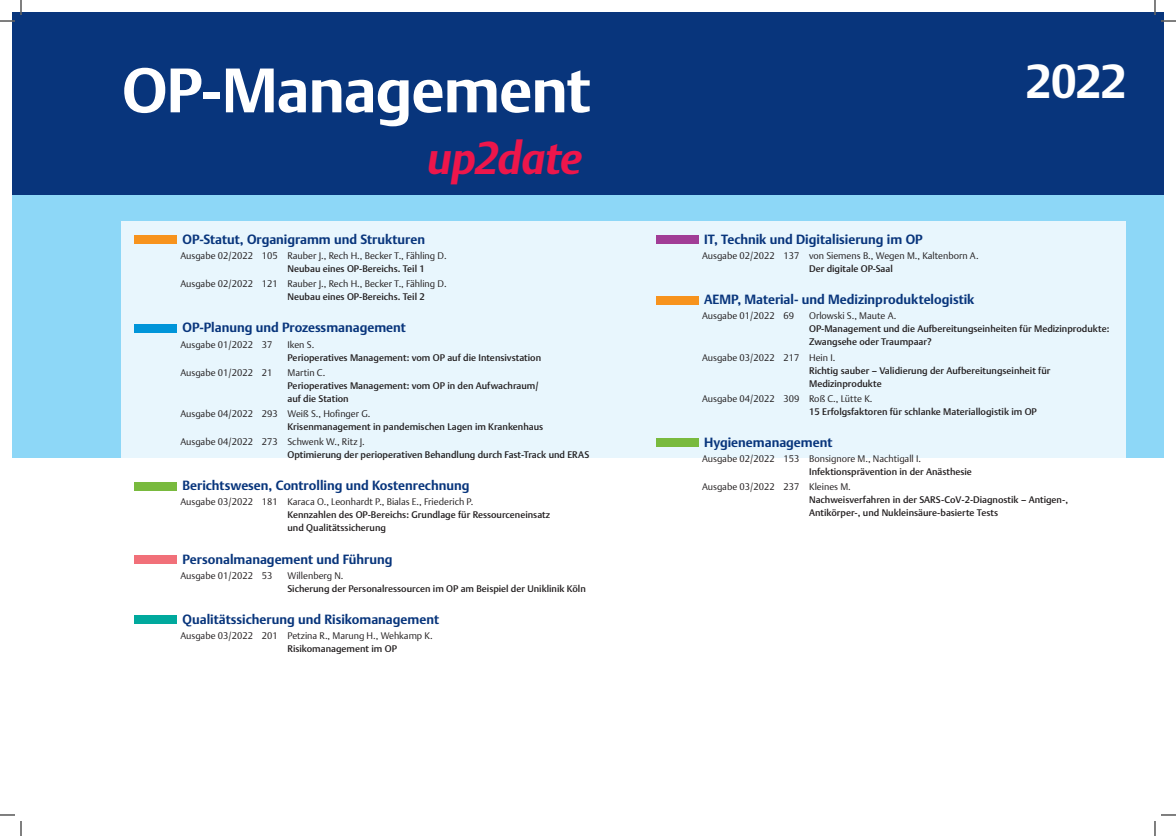
<style>
.page{position:relative;width:1176px;height:836px;background:#fff}
.page>*{position:absolute;margin:0;border:0;box-sizing:border-box;transform-origin:0 0}
.t1{font:700 62px "Thieme Argo 2011";letter-spacing:-.015em;color:#fff}
.t2{font:700 46px "Thieme Argo 2011";color:#fff}
.t3{font:italic 700 44.3px "Thieme Argo 2011";letter-spacing:-.02em;color:#ed164b}
.t4{font:700 13px "Thieme Argo 2011";color:#08357c}
.t5{font:500 9.5px/13px "Thieme Argo 2011";color:#231f20}
.t6{font:300 9.5px "Thieme Argo 2011";color:#231f20}
</style>
<div class="page">
<div style="left:12px;top:12px;width:1151px;height:184px;background:#08357c"></div>
<div style="left:12px;top:195px;width:1151px;height:262px;background:#8dd7f7"></div>
<div style="left:122px;top:221px;width:1004px;height:236px;background:#e8f6fd"></div>
<div style="left:134px;top:235px;width:43px;height:9px;background:#f7931d"></div>
<div style="left:134px;top:324px;width:43px;height:8px;background:#0095d9"></div>
<div style="left:134px;top:482px;width:43px;height:8px;background:#79ba3e"></div>
<div style="left:134px;top:555px;width:43px;height:9px;background:#f17079"></div>
<div style="left:134px;top:616px;width:43px;height:8px;background:#00a99d"></div>
<div style="left:656px;top:235px;width:42px;height:9px;background:#a13d96"></div>
<div style="left:656px;top:296px;width:42px;height:8px;background:#f7931d"></div>
<div style="left:656px;top:438px;width:42px;height:9px;background:#79ba3e"></div>
<svg style="left:0;top:0;width:22px;height:22px"></svg>
<svg style="left:0;top:814px;width:22px;height:22px"></svg>
<svg style="left:1154px;top:0;width:22px;height:22px"></svg>
<svg style="left:1154px;top:814px;width:22px;height:22px"></svg>
<h1 class="t1" style="left:122px;top:49px;width:470px">OP-Management</h1>
<h2 class="t2" style="left:1025px;top:50px;width:103px">2022</h2>
<h3 class="t3" style="left:427px;top:128px;width:157px">up2date</h3>
<h3 class="t4" style="left:183px;top:230px;width:244px">OP-Statut, Organigramm und Strukturen</h3>
<p class="t6" style="left:180px;top:249px;width:268px">Ausgabe 02/2022 105 Rauber J., Rech H., Becker T., Fähling D.</p>
<p class="t5" style="left:287px;top:262px;width:139px">Neubau eines OP-Bereichs. Teil 1</p>
<p class="t6" style="left:180px;top:277px;width:268px">Ausgabe 02/2022 121 Rauber J., Rech H., Becker T., Fähling D.</p>
<p class="t5" style="left:287px;top:290px;width:139px">Neubau eines OP-Bereichs. Teil 2</p>
<h3 class="t4" style="left:183px;top:319px;width:225px">OP-Planung und Prozessmanagement</h3>
<p class="t6" style="left:180px;top:338px;width:94px">Ausgabe 01/2022 37</p>
<p class="t6" style="left:287px;top:338px;width:28px">Iken S.</p>
<p class="t5" style="left:287px;top:350px;width:255px">Perioperatives Management: vom OP auf die Intensivstation</p>
<p class="t6" style="left:180px;top:366px;width:94px">Ausgabe 01/2022 21</p>
<p class="t6" style="left:287px;top:366px;width:39px">Martin C.</p>
<p class="t5" style="left:287px;top:379px;width:253px">Perioperatives Management: vom OP in den Aufwachraum/ auf die Station</p>
<p class="t6" style="left:180px;top:407px;width:192px">Ausgabe 04/2022 293 Weiß S., Hofinger G.</p>
<p class="t5" style="left:287px;top:420px;width:257px">Krisenmanagement in pandemischen Lagen im Krankenhaus</p>
<p class="t6" style="left:180px;top:435px;width:186px">Ausgabe 04/2022 273 Schwenk W., Ritz J.</p>
<p class="t5" style="left:287px;top:448px;width:303px">Optimierung der perioperativen Behandlung durch Fast-Track und ERAS</p>
<h3 class="t4" style="left:183px;top:477px;width:288px">Berichtswesen, Controlling und Kostenrechnung</h3>
<p class="t6" style="left:180px;top:496px;width:294px">Ausgabe 03/2022 181 Karaca O., Leonhardt P., Bialas E., Friederich P.</p>
<p class="t5" style="left:287px;top:508px;width:264px">Kennzahlen des OP-Bereichs: Grundlage für Ressourceneinsatz und Qualitätssicherung</p>
<h3 class="t4" style="left:183px;top:550px;width:211px">Personalmanagement und Führung</h3>
<p class="t6" style="left:180px;top:569px;width:94px">Ausgabe 01/2022 53</p>
<p class="t6" style="left:287px;top:569px;width:58px">Willenberg N.</p>
<p class="t5" style="left:287px;top:582px;width:300px">Sicherung der Personalressourcen im OP am Beispiel der Uniklinik Köln</p>
<h3 class="t4" style="left:183px;top:611px;width:258px">Qualitätssicherung und Risikomanagement</h3>
<p class="t6" style="left:180px;top:629px;width:254px">Ausgabe 03/2022 201 Petzina R., Marung H., Wehkamp K.</p>
<p class="t5" style="left:287px;top:642px;width:111px">Risikomanagement im OP</p>
<h3 class="t4" style="left:704px;top:230px;width:220px">IT, Technik und Digitalisierung im OP</h3>
<p class="t6" style="left:702px;top:249px;width:278px">Ausgabe 02/2022 137 von Siemens B., Wegen M., Kaltenborn A.</p>
<p class="t5" style="left:809px;top:262px;width:85px">Der digitale OP-Saal</p>
<h3 class="t4" style="left:704px;top:291px;width:272px">AEMP, Material- und Medizinproduktelogistik</h3>
<p class="t6" style="left:702px;top:310px;width:94px">Ausgabe 01/2022 69</p>
<p class="t6" style="left:809px;top:310px;width:89px">Orlowski S., Maute A.</p>
<p class="t5" style="left:809px;top:322px;width:302px">OP-Management und die Aufbereitungseinheiten für Medizinprodukte:<br>Zwangsehe oder Traumpaar?</p>
<p class="t6" style="left:702px;top:351px;width:135px">Ausgabe 03/2022 217 Hein I.</p>
<p class="t5" style="left:809px;top:363px;width:243px">Richtig sauber – Validierung der Aufbereitungseinheit für<br>Medizinprodukte</p>
<p class="t6" style="left:702px;top:392px;width:172px">Ausgabe 04/2022 309 Roß C., Lütte K.</p>
<p class="t5" style="left:809px;top:405px;width:229px">15 Erfolgsfaktoren für schlanke Materiallogistik im OP</p>
<h3 class="t4" style="left:704px;top:434px;width:130px">Hygienemanagement</h3>
<p class="t6" style="left:702px;top:452px;width:220px">Ausgabe 02/2022 153 Bonsignore M., Nachtigall I.</p>
<p class="t5" style="left:809px;top:465px;width:164px">Infektionsprävention in der Anästhesie</p>
<p class="t6" style="left:702px;top:481px;width:150px">Ausgabe 03/2022 237 Kleines M.</p>
<p class="t5" style="left:809px;top:493px;width:261px">Nachweisverfahren in der SARS-CoV-2-Diagnostik – Antigen-,<br>Antikörper-, und Nukleinsäure-basierte Tests</p>
</div>
